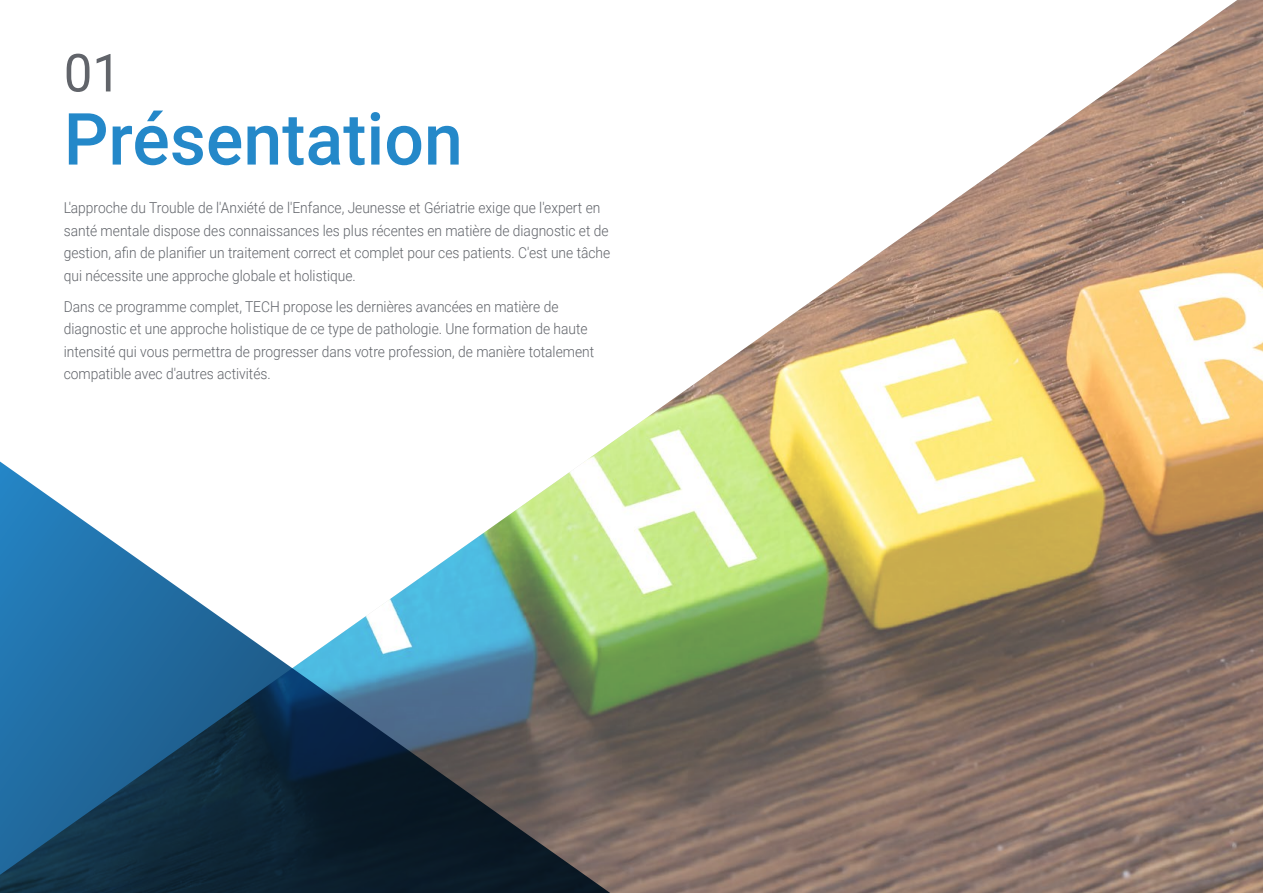
<style>
.page{position:relative;width:1263px;height:893px;background:#fff}
.page>*{position:absolute;margin:0;border:0;box-sizing:border-box;transform-origin:0 0}
.t1{font:500 72px "Roboto";color:#2488c9}
.t2{font:52.5px "Roboto";color:#61646a}
.t3{font:300 15px/22.5px "Roboto";color:#61646a;scale:.92 1}
</style>
<div class="page">
<img style="left:607px;top:0;width:656px;height:893px">
<svg style="left:0;top:446px;width:640px;height:447px"></svg>
<h2 class="t2" style="left:64px;top:36px;width:59px">01</h2>
<h1 class="t1" style="left:64px;top:89px;width:401px">Présentation</h1>
<p class="t3" style="left:64px;top:196px;width:596px">L'approche du Trouble de l'Anxiété de l'Enfance, Jeunesse et Gériatrie exige que l'expert en santé mentale dispose des connaissances les plus récentes en matière de diagnostic et de gestion, afin de planifier un traitement correct et complet pour ces patients. C'est une tâche qui nécessite une approche globale et holistique.</p>
<p class="t3" style="left:64px;top:295px;width:578px">Dans ce programme complet, TECH propose les dernières avancées en matière de diagnostic et une approche holistique de ce type de pathologie. Une formation de haute intensité qui vous permettra de progresser dans votre profession, de manière totalement compatible avec d'autres activités.</p>
</div>
